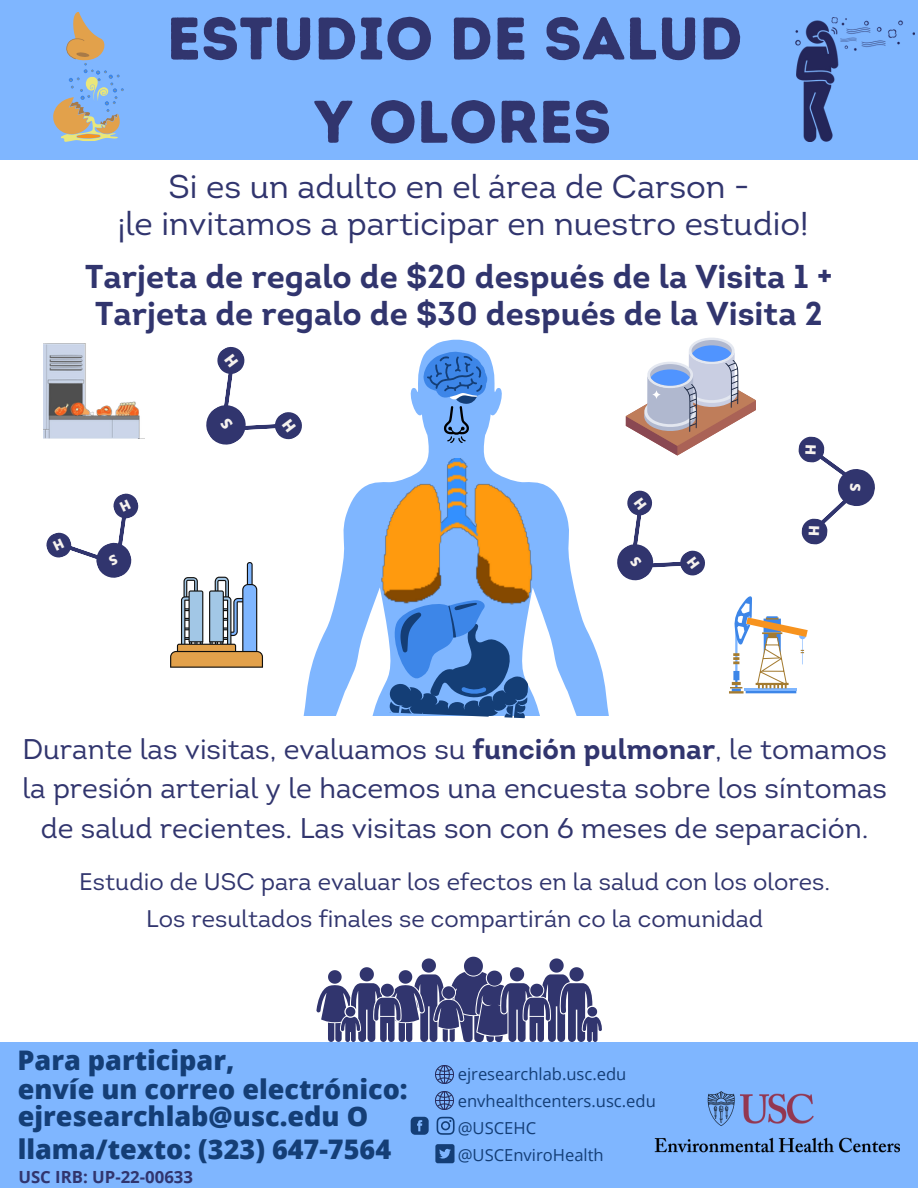
<style>
.page{position:relative;width:918px;height:1188px;background:#fff}
.page>*{position:absolute;margin:0;border:0;box-sizing:border-box;transform-origin:0 0}
.t1{font:60px/83.2px "Intro Rust Base";color:#31356e;text-align:center}
.t2{font:700 33px/37.2px "Intro";color:#31356e;text-align:center}
.t3{font:33px/37.2px "Intro";color:#31356e;text-align:center}
.t4{font:28.5px/39.3px "Intro";color:#31356e;text-align:center}
.t5{font:800 27px/27px "Open Sans";color:#143e76}
.t6{font:24px/37.2px "Intro";color:#31356e;text-align:center}
.t7{font:700 16.8px "Open Sans";color:#31356e}
.t8{font:16.5px/27px "Open Sans";color:#143e76}
.s1{font-weight:700}
</style>
<div class="page">
<div style="left:0;top:0;width:918px;height:160px;background:#7fb6ff"></div>
<svg style="left:303px;top:340px;width:323px;height:375px"></svg>
<img style="left:379px;top:458px;width:153px;height:149px">
<svg style="left:381px;top:586px;width:147px;height:133px;background:#5b85be"></svg>
<svg style="left:423px;top:350px;width:66px;height:93px;background:#6198e2"></svg>
<svg style="left:729px;top:596px;width:79px;height:98px"></svg>
<img style="left:43px;top:344px;width:97px;height:94px">
<svg style="left:170px;top:562px;width:93px;height:106px"></svg>
<svg style="left:626px;top:337px;width:130px;height:119px"></svg>
<svg style="left:652px;top:390px;width:9px;height:10px"></svg>
<img style="left:795px;top:18px;width:119px;height:124px">
<svg style="left:316px;top:957px;width:286px;height:85px"></svg>
<div style="left:0;top:1042px;width:918px;height:146px;background:#7fb6ff"></div>
<img style="left:654px;top:1092px;width:246px;height:60px">
<svg style="left:435px;top:1144px;width:20px;height:19px"></svg>
<svg style="left:411px;top:1117px;width:18px;height:18px"></svg>
<svg style="left:437px;top:1117px;width:18px;height:18px"></svg>
<img style="left:436px;top:1091px;width:18px;height:18px">
<img style="left:436px;top:1066px;width:18px;height:18px">
<svg style="left:53px;top:12px;width:71px;height:130px"></svg>
<svg style="left:206px;top:342px;width:101px;height:110px"></svg>
<svg style="left:610px;top:486px;width:95px;height:101px"></svg>
<svg style="left:46px;top:493px;width:93px;height:85px"></svg>
<svg style="left:798px;top:436px;width:77px;height:109px"></svg>
<h1 class="t1" style="left:167px;top:-3px;width:578px">ESTUDIO DE SALUD<br>Y OLORES</h1>
<p class="t3" style="left:118px;top:171px;width:692px">Si es un adulto en el área de Carson -<br>¡le invitamos a participar en nuestro estudio!</p>
<p class="t2" style="left:85px;top:261px;width:749px">Tarjeta de regalo de $20 después de la Visita 1 +<br>Tarjeta de regalo de $30 después de la Visita 2</p>
<p class="t4" style="left:22px;top:732px;width:866px">Durante las visitas, evaluamos su <span class="s1">función pulmonar</span>, le tomamos la presión arterial y le hacemos una encuesta sobre los síntomas de salud recientes. Las visitas son con 6 meses de separación.</p>
<p class="t6" style="left:79px;top:865px;width:752px">Estudio de USC para evaluar los efectos en la salud con los olores.<br>Los resultados finales se compartirán co la comunidad</p>
<p class="t5" style="left:18px;top:1046px;width:218px">Para participar,</p>
<p class="t5" style="left:18px;top:1075px;width:392px">envíe un correo electrónico: ejresearchlab@usc.edu O</p>
<p class="t5" style="left:18px;top:1135px;width:375px">llama/texto: (323) 647-7564</p>
<p class="t7" style="left:18px;top:1165px;width:176px">USC IRB: UP-22-00633</p>
<p class="t8" style="left:458px;top:1060px;width:200px">ejresearchlab.usc.edu envhealthcenters.usc.edu @USCEHC @USCEnviroHealth</p>
</div>
